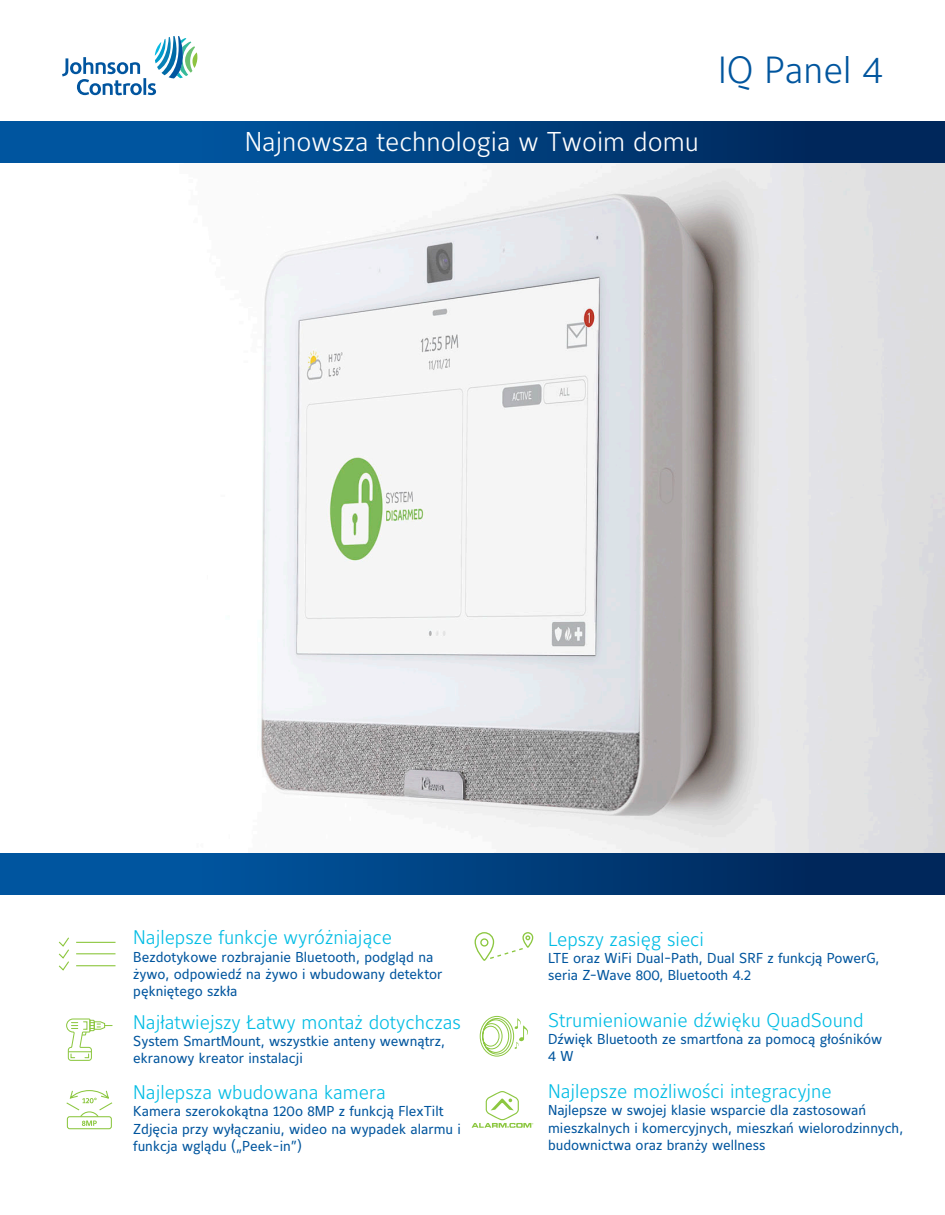
<style>
.page{position:relative;width:945px;height:1215px;background:#fff}
.page>*{position:absolute;margin:0;border:0;box-sizing:border-box;transform-origin:0 0}
.t1{font:300 37.5px "Maurea Jci Lf ML";color:#00559e}
.t2{font:300 27px "Maurea Jci Lf ML";color:#fff}
.t3{font:300 19.5px "Maurea Jci Lf ML";color:#00bce4}
.t4{font:14.25px/17.1px "Maurea Jci Lf ML";color:#00559e}
</style>
<div class="page">
<svg style="left:62px;top:36px;width:135px;height:59px"></svg>
<img style="left:0;top:162px;width:945px;height:692px">
<svg style="left:472px;top:1091px;width:61px;height:37px"></svg>
<svg style="left:66px;top:1018px;width:46px;height:43px"></svg>
<svg style="left:479px;top:1016px;width:49px;height:41px"></svg>
<svg style="left:66px;top:1090px;width:47px;height:40px"></svg>
<svg style="left:58px;top:937px;width:58px;height:34px"></svg>
<div style="left:0;top:122px;width:945px;height:40px;background:linear-gradient(to right,#005eab,#002354)"></div>
<div style="left:0;top:854px;width:945px;height:40px;background:linear-gradient(to right,#005eab,#002354)"></div>
<svg style="left:474px;top:932px;width:60px;height:29px"></svg>
<p class="t2" style="left:245px;top:125px;width:456px">Najnowsza technologia w Twoim domu</p>
<p class="t1" style="left:718px;top:47px;width:166px">IQ Panel 4</p>
<p class="t3" style="left:133px;top:926px;width:260px">Najlepsze funkcje wyróżniające</p>
<p class="t4" style="left:133px;top:948px;width:311px">Bezdotykowe rozbrajanie Bluetooth, podgląd na żywo, odpowiedź na żywo i wbudowany detektor pękniętego szkła</p>
<p class="t3" style="left:133px;top:1010px;width:329px">Najłatwiejszy Łatwy montaż dotychczas</p>
<p class="t4" style="left:133px;top:1032px;width:313px">System SmartMount, wszystkie anteny wewnątrz, ekranowy kreator instalacji</p>
<p class="t3" style="left:133px;top:1081px;width:254px">Najlepsza wbudowana kamera</p>
<p class="t4" style="left:133px;top:1103px;width:329px">Kamera szerokokątna 120o 8MP z funkcją FlexTilt<br>Zdjęcia przy wyłączaniu, wideo na wypadek alarmu i funkcja wglądu („Peek-in”)</p>
<p class="t3" style="left:548px;top:927px;width:158px">Lepszy zasięg sieci</p>
<p class="t4" style="left:548px;top:949px;width:333px">LTE oraz WiFi Dual-Path, Dual SRF z funkcją PowerG, seria Z-Wave 800, Bluetooth 4.2</p>
<p class="t3" style="left:548px;top:1008px;width:317px">Strumieniowanie dźwięku QuadSound</p>
<p class="t4" style="left:548px;top:1031px;width:336px">Dźwięk Bluetooth ze smartfona za pomocą głośników<br>4 W</p>
<p class="t3" style="left:548px;top:1080px;width:285px">Najlepsze możliwości integracyjne</p>
<p class="t4" style="left:548px;top:1102px;width:357px">Najlepsze w swojej klasie wsparcie dla zastosowań mieszkalnych i komercyjnych, mieszkań wielorodzinnych, budownictwa oraz branży wellness</p>
</div>
